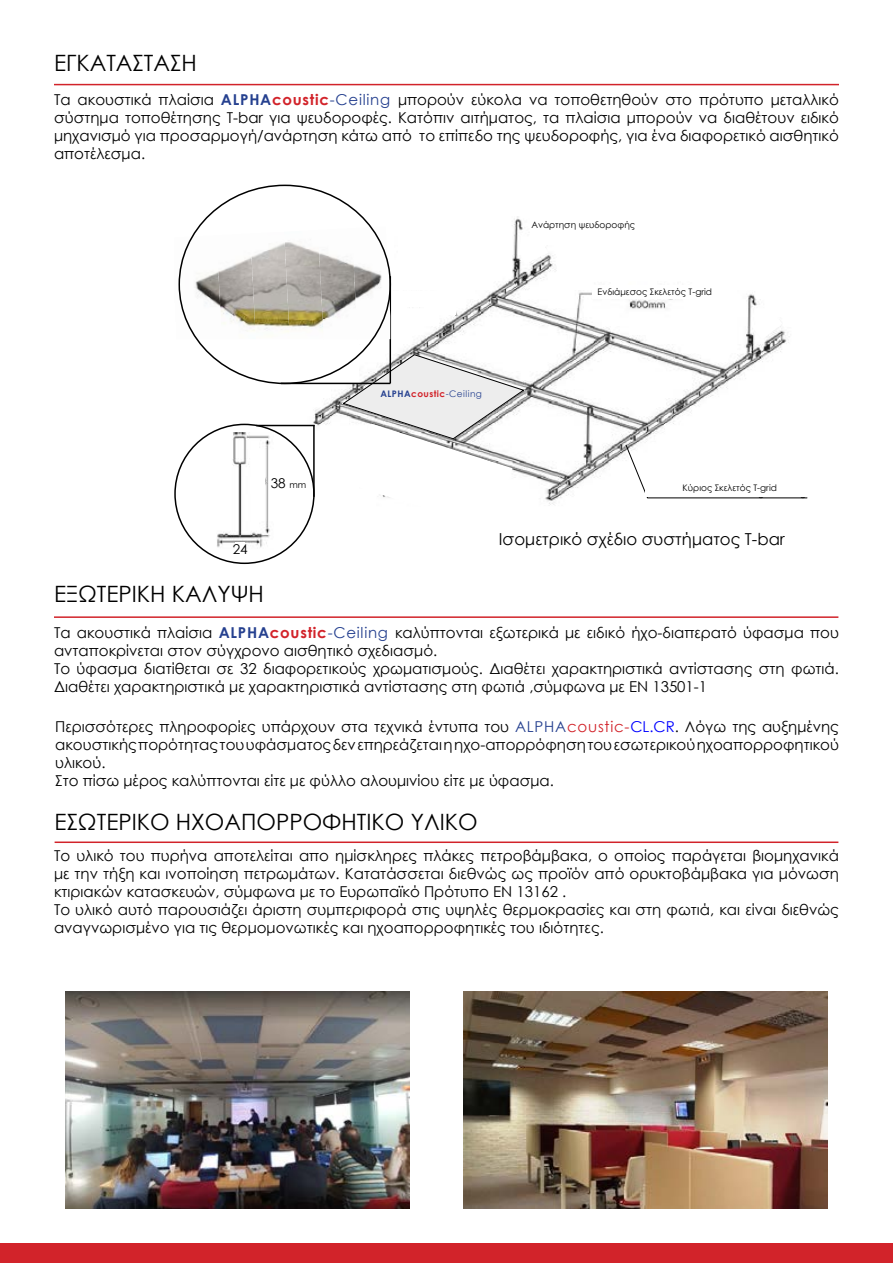
<style>
.page{position:relative;width:893px;height:1263px;background:#fff}
.page>*{position:absolute;margin:0;border:0;box-sizing:border-box;transform-origin:0 0}
.t1{font:22.5px "Century Gothic";color:#000}
.t2{font:16.5px "Century Gothic";color:#000}
.t3{font:15px/18px "Century Gothic";color:#000;text-align:justify}
.t4{font:13.5px "Century Gothic";color:#000}
.t5{font:700 10.95px "Arial";color:#000}
.t6{font:9.9px "Arial";color:#000}
.t7{font:9px "Century Gothic";color:#000}
.t8{font:9px "Century Gothic";letter-spacing:.05em;color:#25408f}
.s1{font-weight:700;color:#25408f}
.s2{font-weight:700;color:#d2232a}
.s3{color:#25408f}
.s4{font-size:9px}
.s5{font-weight:700}
.s6{color:#d2232a}
.s7{color:#00f}
</style>
<div class="page">
<div style="left:0;top:1244px;width:893px;height:19px;background:#d2232a"></div>
<img style="left:305px;top:216px;width:500px;height:299px">
<svg style="left:625px;top:445px;width:182px;height:53px"></svg>
<hr style="left:54px;top:84px;width:785px;height:1px;background:#d2232a">
<hr style="left:54px;top:616px;width:784px;height:2px;background:#d2232a">
<hr style="left:55px;top:841px;width:783px;height:2px;background:#d2232a">
<div style="left:352px;top:313px;width:57px;height:15px;background:#fff"></div>
<div style="left:350px;top:305px;width:56px;height:15px;background:#fff"></div>
<svg style="left:343px;top:354px;width:182px;height:161px"></svg>
<div style="left:398px;top:233px;width:113px;height:43px;background:#fff"></div>
<svg style="left:518px;top:238px;width:30px;height:26px"></svg>
<svg style="left:752px;top:311px;width:30px;height:29px"></svg>
<div style="left:175px;top:424px;width:139px;height:139px;background:#fff;border-radius:50%"></div>
<img style="left:217px;top:433px;width:53px;height:115px">
<hr style="left:256px;top:425px;width:59px;height:1px;background:#000">
<hr style="left:313px;top:425px;width:2px;height:72px;background:#000">
<div style="left:258px;top:473px;width:7px;height:21px;background:#fff"></div>
<div style="left:236px;top:542px;width:9px;height:8px;background:#fff"></div>
<img style="left:66px;top:991px;width:343px;height:218px">
<div style="left:338px;top:320px;width:20px;height:64px;background:#fff"></div>
<div style="left:325px;top:291px;width:132px;height:15px;background:#fff"></div>
<hr style="left:390px;top:276px;width:1px;height:107px;background:#000">
<hr style="left:281px;top:383px;width:109px;height:1px;background:#000">
<div style="left:424px;top:293px;width:32px;height:22px;background:#fff"></div>
<img style="left:464px;top:991px;width:363px;height:218px">
<div style="left:592px;top:285px;width:125px;height:14px;background:#fff"></div>
<div style="left:645px;top:485px;width:169px;height:12px;background:#fff"></div>
<div style="left:321px;top:328px;width:65px;height:15px;background:#fff"></div>
<img style="left:352px;top:226px;width:38px;height:113px">
<img style="left:318px;top:228px;width:40px;height:111px">
<img style="left:290px;top:230px;width:34px;height:109px">
<img style="left:256px;top:242px;width:34px;height:90px">
<img style="left:222px;top:255px;width:34px;height:77px">
<img style="left:188px;top:235px;width:34px;height:104px">
<img style="left:178px;top:243px;width:10px;height:83px">
<p class="t1" style="left:54px;top:47px;width:144px">ΕΓΚΑΤΑΣΤΑΣΗ</p>
<p class="t3" style="left:54px;top:90px;width:786px">Τα ακουστικά πλαίσιa <span class="s1">ALPHA</span><span class="s2">coustic</span><span class="s3">-Ceiling</span> μπορούν εύκολα να τοποθετηθούν στο πρότυπο μεταλλικό σύστημα τοποθέτησης T-bar για ψευδοροφές. Κατόπιν αιτήματος, τα πλαίσια μπορούν να διαθέτουν ειδικό μηχανισμό για προσαρμογή/ανάρτηση κάτω από το επίπεδο της ψευδοροφής, για ένα διαφορετικό αισθητικό αποτέλεσμα.</p>
<p class="t7" style="left:531px;top:218px;width:105px">Ανάρτηση ψευδοροφής</p>
<p class="t4" style="left:271px;top:474px;width:37px">38 <span class="s4">mm</span></p>
<p class="t4" style="left:233px;top:539px;width:16px">24</p>
<p class="t1" style="left:54px;top:578px;width:211px">ΕΞΩΤΕΡΙΚΗ ΚΑΛΥΨΗ</p>
<p class="t7" style="left:598px;top:286px;width:116px">Ενδιάμεσος Σκελετός T-grid</p>
<p class="t8" style="left:380px;top:387px;width:103px"><span class="s5">ALPHA</span><span class="s2">coustic</span>-Ceiling</p>
<p class="t7" style="left:683px;top:482px;width:96px">Κύριος Σκελετός T-grid</p>
<p class="t6" style="left:690px;top:485px;width:117px">Metal T-bar for grid ceiling</p>
<p class="t5" style="left:622px;top:528px;width:188px">CEILING SYSTEM ISOMETRIC VIEW</p>
<p class="t2" style="left:499px;top:528px;width:287px">Ισομετρικό σχέδιο συστήματος T-bar</p>
<p class="t3" style="left:54px;top:624px;width:786px">Τα ακουστικά πλαίσια <span class="s1">ALPHA</span><span class="s2">coustic</span><span class="s3">-Ceiling</span> καλύπτονται εξωτερικά με ειδικό ήχο-διαπερατό ύφασμα που ανταποκρίνεται στον σύγχρονο αισθητικό σχεδιασμό.</p>
<p class="t3" style="left:54px;top:660px;width:786px">Το ύφασμα διατίθεται σε 32 διαφορετικούς χρωματισμούς. Διαθέτει χαρακτηριστικά αντίστασης στη φωτιά.<br>Διαθέτει χαρακτηριστικά με χαρακτηριστικά αντίστασης στη φωτιά ,σύμφωνα με ΕΝ 13501-1</p>
<p class="t3" style="left:55px;top:718px;width:785px">Περισσότερες πληροφορίες υπάρχουν στα τεχνικά έντυπα του <span class="s3">ALPHA</span><span class="s6">coustic-</span><span class="s7">CL.CR</span>. Λόγω της αυξημένης ακουστικής πορότητας του υφάσματος δεν επηρεάζεται η ηχο-απορρόφηση του εσωτερικού ηχοαπορροφητικού υλικού.</p>
<p class="t3" style="left:55px;top:772px;width:500px">Στο πίσω μέρος καλύπτονται είτε με φύλλο αλουμινίου είτε με ύφασμα.</p>
<p class="t1" style="left:55px;top:806px;width:422px">ΕΣΩΤΕΡΙΚΌ ΗΧΟΑΠΟΡΡΟΦΗΤΙΚΌ ΥΛΙΚΌ</p>
<p class="t3" style="left:54px;top:846px;width:786px">Το υλικό του πυρήνα αποτελείται απο ημίσκληρες πλάκες πετροβάμβακα, ο οποίος παράγεται βιομηχανικά με την τήξη και ινοποίηση πετρωμάτων. Κατατάσσεται διεθνώς ως προϊόν από ορυκτοβάμβακα για μόνωση κτιριακών κατασκευών, σύμφωνα με το Ευρωπαϊκό Πρότυπο EN 13162 .</p>
<p class="t3" style="left:54px;top:900px;width:786px">Το υλικό αυτό παρουσιάζει άριστη συμπεριφορά στις υψηλές θερμοκρασίες και στη φωτιά, και είναι διεθνώς αναγνωρισμένο για τις θερμομονωτικές και ηχοαπορροφητικές του ιδιότητες.</p>
</div>
